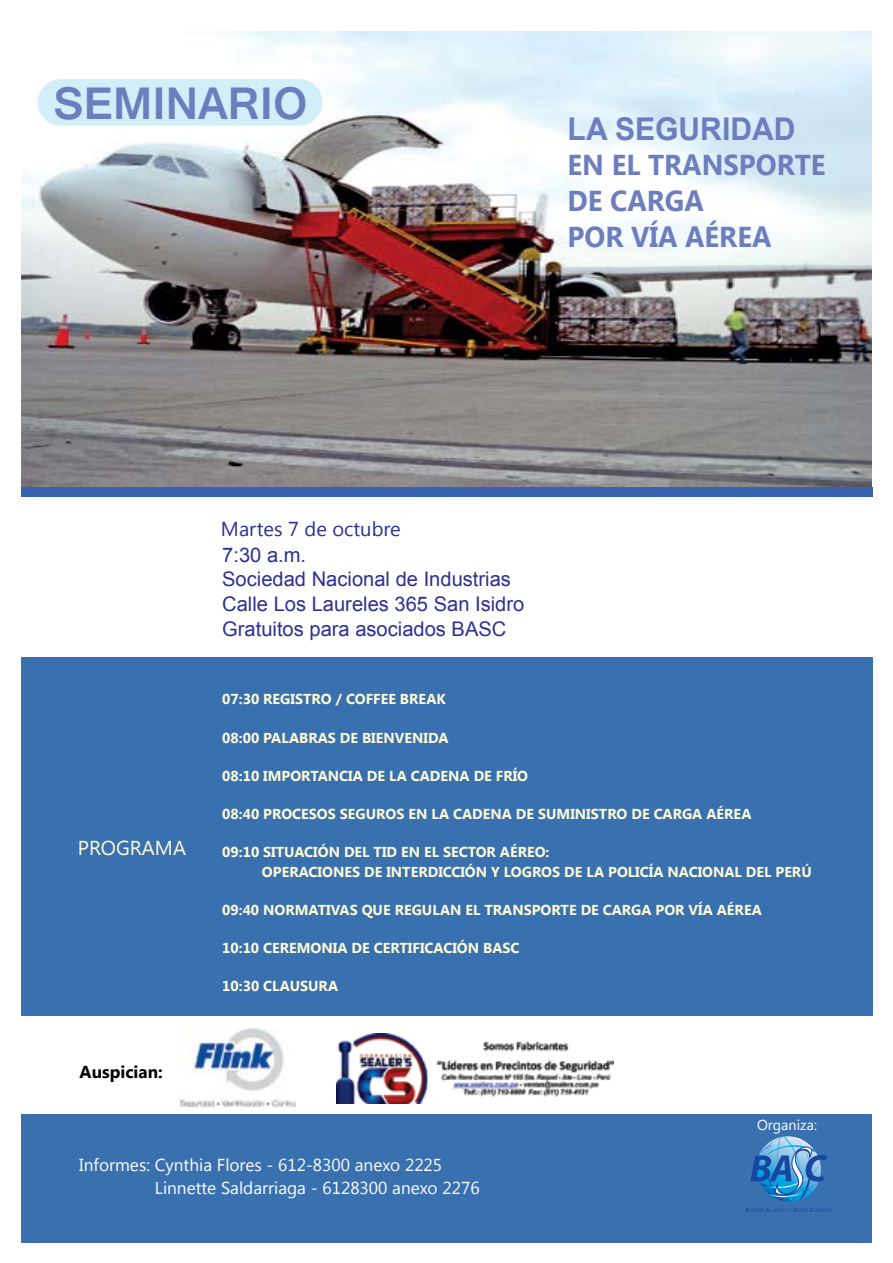
<style>
.page{position:relative;width:893px;height:1263px;background:#fff}
.page>*{position:absolute;margin:0;border:0;box-sizing:border-box;transform-origin:0 0}
.t1{font:700 48px "Gautami";color:#6c7ebe}
.t2{font:700 31.35px "Arial";color:#6c7ebe;scale:.96 1}
.t3{font:700 28.8px/35.8px "Ebrima";color:#6c7ebe;scale:.96 1}
.t4{font:20.1px/24.8px "Arial";color:#2e3092}
.t5{font:20.1px "Segoe UI";color:#2e3092}
.t6{font:20.1px "Segoe UI";color:#fffcd5}
.t7{font:17.25px/23px "Segoe UI";color:#fff}
.t8{font:700 17.25px "Segoe UI";color:#000}
.t9{font:700 14.4px/19.2px "Segoe UI";color:#fffcd5}
.t10{font:14.4px "Segoe UI";color:#fff}
.t11{font:11.55px "Arial";color:#000}
</style>
<div class="page">
<img style="left:21px;top:32px;width:850px;height:456px">
<div style="left:21px;top:488px;width:851px;height:9px;background:#3a63af"></div>
<div style="left:21px;top:1114px;width:851px;height:129px;background:#3970b0"></div>
<div style="left:38px;top:79px;width:284px;height:47px;background:#d2eef9;border-radius:23px"></div>
<svg style="left:746px;top:1136px;width:86px;height:76px"></svg>
<div style="left:21px;top:657px;width:851px;height:359px;background:#3970b0"></div>
<img style="left:336px;top:1034px;width:278px;height:69px">
<img style="left:181px;top:1029px;width:115px;height:77px">
<h1 class="t1" style="left:54px;top:75px;width:255px">SEMINARIO</h1>
<h2 class="t2" style="left:568px;top:108px;width:239px">LA SEGURIDAD</h2>
<h3 class="t3" style="left:568px;top:148px;width:270px">EN EL TRANSPORTE<br>DE CARGA<br>POR VÍA AÉREA</h3>
<h3 class="t5" style="left:221px;top:515px;width:181px">Martes 7 de octubre</h3>
<h3 class="t4" style="left:222px;top:543px;width:304px">7:30 a.m.<br>Sociedad Nacional de Industrias<br>Calle Los Laureles 365 San Isidro<br>Gratuitos para asociados BASC</h3>
<h3 class="t6" style="left:78px;top:834px;width:110px">PROGRAMA</h3>
<p class="t8" style="left:80px;top:1059px;width:85px">Auspician:</p>
<p class="t9" style="left:222px;top:689px;width:225px">07:30 REGISTRO / COFFEE BREAK</p>
<p class="t9" style="left:222px;top:727px;width:228px">08:00 PALABRAS DE BIENVENIDA</p>
<p class="t9" style="left:222px;top:765px;width:307px">08:10 IMPORTANCIA DE LA CADENA DE FRÍO</p>
<p class="t9" style="left:222px;top:804px;width:531px">08:40 PROCESOS SEGUROS EN LA CADENA DE SUMINISTRO DE CARGA AÉREA</p>
<p class="t9" style="left:262px;top:842px;width:551px;text-indent:-40px">09:10 SITUACIÓN DEL TID EN EL SECTOR AÉREO:<br>OPERACIONES DE INTERDICCIÓN Y LOGROS DE LA POLICÍA NACIONAL DEL PERÚ</p>
<p class="t9" style="left:222px;top:899px;width:541px">09:40 NORMATIVAS QUE REGULAN EL TRANSPORTE DE CARGA POR VÍA AÉREA</p>
<p class="t9" style="left:222px;top:937px;width:299px">10:10 CEREMONIA DE CERTIFICACIÓN BASC</p>
<p class="t9" style="left:222px;top:976px;width:117px">10:30 CLAUSURA</p>
<p class="t11" style="left:705px;top:907px;width:6px">*</p>
<p class="t10" style="left:757px;top:1115px;width:61px">Organiza:</p>
<p class="t7" style="left:155px;top:1152px;width:326px;text-indent:-76px">Informes: Cynthia Flores - 612-8300 anexo 2225<br>Linnette Saldarriaga - 6128300 anexo 2276</p>
</div>
